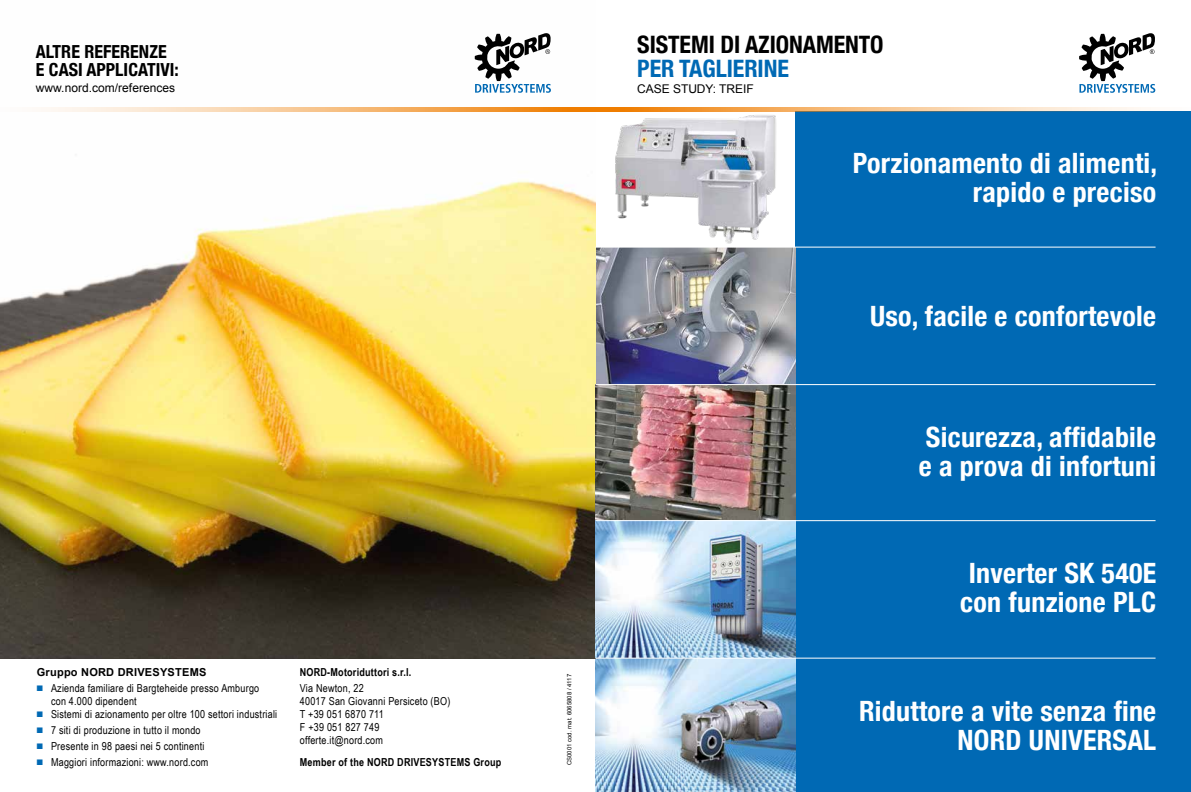
<style>
.page{position:relative;width:1191px;height:792px;background:#fff}
.page>*{position:absolute;margin:0;border:0;box-sizing:border-box;transform-origin:0 0}
.t1{font:700 condensed 28px/29px "Helvetica Neue";letter-spacing:.01em;color:#fff;text-align:right}
.t2{font:700 condensed 24px "Helvetica Neue";letter-spacing:-.005em;color:#000}
.t3{font:700 condensed 24px "Helvetica Neue";letter-spacing:-.005em;color:#0069b4}
.t4{font:700 condensed 18px/18px "Helvetica Neue";color:#000}
.t5{font:12px "Arial";color:#000}
.t6{font:11px/13px "Arial Narrow";letter-spacing:.02em;color:#000}
.t7{font:700 11px "Arial Narrow";letter-spacing:.02em;color:#000}
.t8{font:700 11px "Arial";letter-spacing:.02em;color:#000}
.t9{font:6px "Arial";color:#000}
.s1{color:#0069b4}
</style>
<div class="page">
<div style="left:595px;top:111px;width:596px;height:681px;background:#0069b4"></div>
<div style="left:595px;top:111px;width:200px;height:136px;background:#fff"></div>
<img style="left:615px;top:115px;width:161px;height:129px">
<img style="left:595px;top:248px;width:200px;height:410px">
<img style="left:595px;top:659px;width:200px;height:133px">
<img style="left:0;top:56px;width:595px;height:602px">
<img style="left:595px;top:385px;width:200px;height:137px">
<hr style="left:595px;top:384px;width:560px;height:1px;background:#fff">
<hr style="left:595px;top:658px;width:560px;height:1px;background:#fff">
<hr style="left:595px;top:520px;width:560px;height:1px;background:#fff">
<hr style="left:595px;top:247px;width:560px;height:1px;background:#fff">
<svg style="left:1079px;top:33px;width:76px;height:60px"></svg>
<svg style="left:475px;top:33px;width:76px;height:60px"></svg>
<svg style="left:595px;top:108px;width:551px;height:4px;background:#d9ae7a"></svg>
<svg style="left:0;top:108px;width:595px;height:4px;background:#f6c38c"></svg>
<h3 class="t4" style="left:36px;top:41px;width:144px">ALTRE REFERENZE<br>E CASI APPLICATIVI:</h3>
<p class="t5" style="left:36px;top:80px;width:141px">www.nord.com/references</p>
<p class="t8" style="left:37px;top:665px;width:171px">Gruppo NORD DRIVESYSTEMS</p>
<p class="t6" style="left:51px;top:681px;width:210px;text-indent:-14px"><span class="s1">■</span> Azienda familiare di Bargteheide presso Amburgo con 4.000 dipendent</p>
<p class="t6" style="left:37px;top:707px;width:242px"><span class="s1">■</span> Sistemi di azionamento per oltre 100 settori industriali</p>
<p class="t6" style="left:37px;top:723px;width:165px"><span class="s1">■</span> 7 siti di produzione in tutto il mondo</p>
<p class="t6" style="left:37px;top:739px;width:169px"><span class="s1">■</span> Presente in 98 paesi nei 5 continenti</p>
<p class="t6" style="left:37px;top:755px;width:173px"><span class="s1">■</span> Maggiori informazioni: www.nord.com</p>
<p class="t7" style="left:300px;top:664px;width:113px">NORD-Motoriduttori s.r.l.</p>
<p class="t6" style="left:300px;top:681px;width:152px">Via Newton, 22<br>40017 San Giovanni Persiceto (BO)<br>T +39 051 6870 711<br>F +39 051 827 749 offerte.it@nord.com</p>
<p class="t7" style="left:300px;top:753px;width:203px">Member of the NORD DRIVESYSTEMS Group</p>
<p class="t9" style="left:565px;top:765px;width:93px;rotate:-90deg">CS0001 cod. mat. 6065808 / 4117</p>
<h2 class="t2" style="left:637px;top:24px;width:248px">SISTEMI DI AZIONAMENTO</h2>
<h2 class="t3" style="left:637px;top:48px;width:153px">PER TAGLIERINE</h2>
<p class="t5" style="left:637px;top:81px;width:118px">CASE STUDY: TREIF</p>
<h1 class="t1" style="left:853px;top:147px;width:306px">Porzionamento di alimenti, rapido e preciso</h1>
<h1 class="t1" style="left:870px;top:300px;width:288px">Uso, facile e confortevole</h1>
<h1 class="t1" style="left:918px;top:421px;width:239px;text-align:left">Sicurezza, affidabile e a prova di infortuni</h1>
<h1 class="t1" style="left:960px;top:557px;width:197px;text-align:center">Inverter SK 540E con funzione PLC</h1>
<h1 class="t1" style="left:859px;top:694px;width:299px">Riduttore a vite senza fine<br>NORD UNIVERSAL</h1>
</div>
